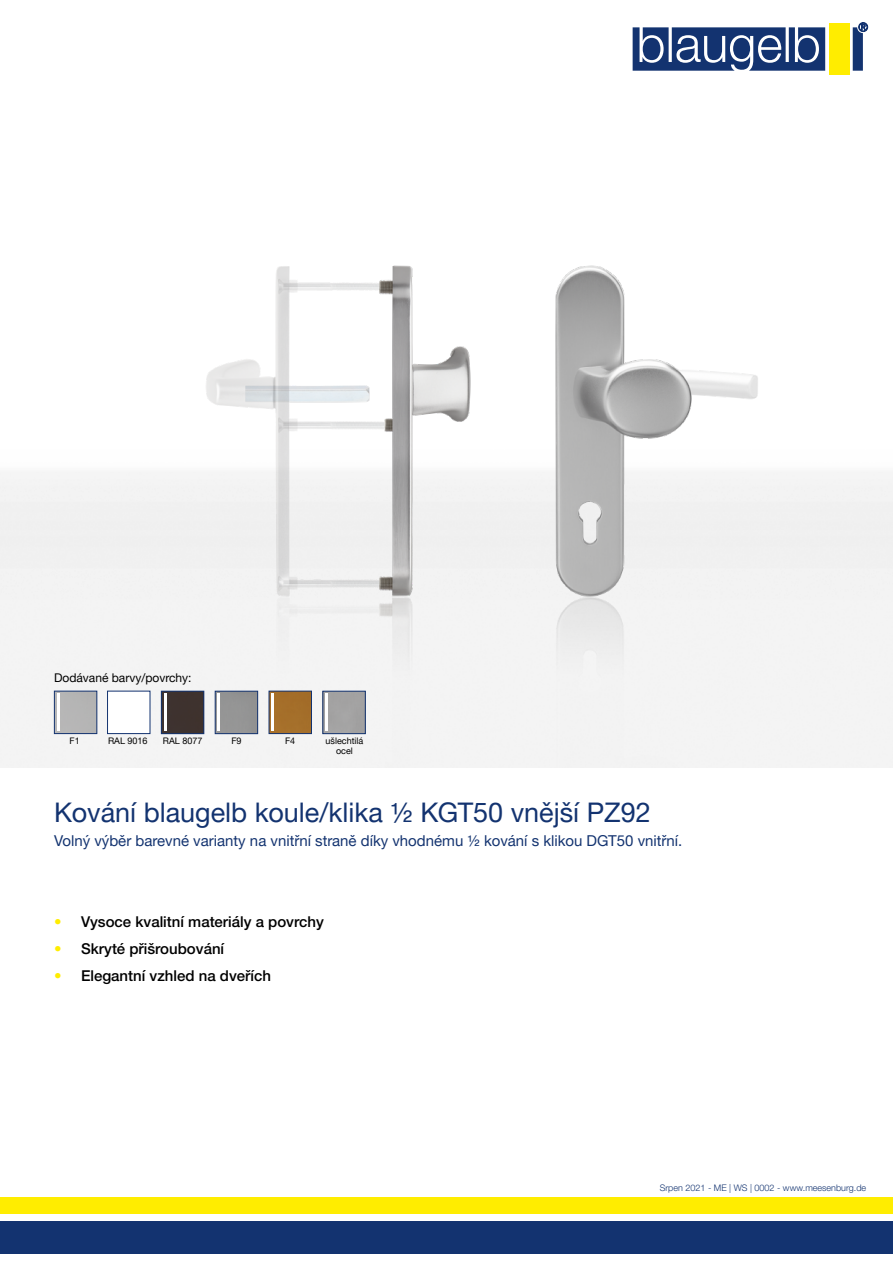
<style>
.page{position:relative;width:893px;height:1263px;background:#fff}
.page>*{position:absolute;margin:0;border:0;box-sizing:border-box;transform-origin:0 0}
.t1{font:27px "Helvetica Neue LTW1 G";color:#133370}
.t2{font:15px "Helvetica Neue LTW1 G";color:#133370}
.t3{font:500 15px "Helvetica Neue LTW1 G";color:#000}
.t4{font:12px "Helvetica Neue LTW1 G";color:#000}
.t5{font:300 9px "Helvetica Neue LTW1 G";color:#133370}
.t6{font:9px/10.8px "Helvetica Neue LTW1 G";color:#000;text-align:center}
.s1{color:#ffed00}
</style>
<div class="page">
<img style="left:0;top:265px;width:893px;height:502px">
<div style="left:107px;top:691px;width:43px;height:43px;background:#fff;border:1px solid #133370"></div>
<img style="left:217px;top:693px;width:39px;height:39px">
<div style="left:215px;top:691px;width:43px;height:43px;border:1px solid #133370"></div>
<img style="left:163px;top:693px;width:39px;height:39px">
<div style="left:161px;top:691px;width:43px;height:43px;border:1px solid #133370"></div>
<img style="left:271px;top:693px;width:39px;height:39px">
<div style="left:269px;top:691px;width:43px;height:43px;border:1px solid #133370"></div>
<img style="left:324px;top:693px;width:40px;height:39px">
<div style="left:322px;top:691px;width:44px;height:43px;border:1px solid #133370"></div>
<hr style="left:164px;top:693px;width:2px;height:38px;background:#fff">
<hr style="left:218px;top:693px;width:2px;height:38px;background:#fff">
<hr style="left:271px;top:693px;width:3px;height:38px;background:#fff">
<hr style="left:325px;top:693px;width:3px;height:38px;background:#fff">
<img style="left:56px;top:693px;width:39px;height:39px">
<div style="left:54px;top:691px;width:43px;height:43px;border:1px solid #133370"></div>
<hr style="left:57px;top:693px;width:2px;height:38px;background:#fff">
<div style="left:0;top:1222px;width:893px;height:32px;background:#133370"></div>
<div style="left:0;top:1197px;width:893px;height:17px;background:#ffed00"></div>
<svg style="left:633px;top:22px;width:235px;height:49px"></svg>
<div style="left:829px;top:23px;width:20px;height:51px;background:#ffed00"></div>
<p class="t4" style="left:54px;top:670px;width:139px">Dodávané barvy/povrchy:</p>
<p class="t6" style="left:70px;top:735px;width:12px">F1</p>
<p class="t6" style="left:108px;top:735px;width:41px">RAL 9016</p>
<p class="t6" style="left:163px;top:735px;width:41px">RAL 8077</p>
<p class="t6" style="left:231px;top:735px;width:12px">F9</p>
<p class="t6" style="left:285px;top:735px;width:12px">F4</p>
<p class="t6" style="left:325px;top:735px;width:39px">ušlechtilá ocel</p>
<h1 class="t1" style="left:54px;top:796px;width:598px">Kování blaugelb koule/klika ½ KGT50 vnější PZ92</h1>
<p class="t2" style="left:54px;top:832px;width:630px">Volný výběr barevné varianty na vnitřní straně díky vhodnému ½ kování s klikou DGT50 vnitřní.</p>
<p class="t3" style="left:54px;top:913px;width:271px"><span class="s1">•</span> Vysoce kvalitní materiály a povrchy</p>
<p class="t3" style="left:54px;top:940px;width:172px"><span class="s1">•</span> Skryté přišroubování</p>
<p class="t3" style="left:54px;top:967px;width:219px"><span class="s1">•</span> Elegantní vzhled na dveřích</p>
<p class="t5" style="left:660px;top:1183px;width:208px">Srpen 2021 - ME | WS | 0002 - www.meesenburg.de</p>
</div>
